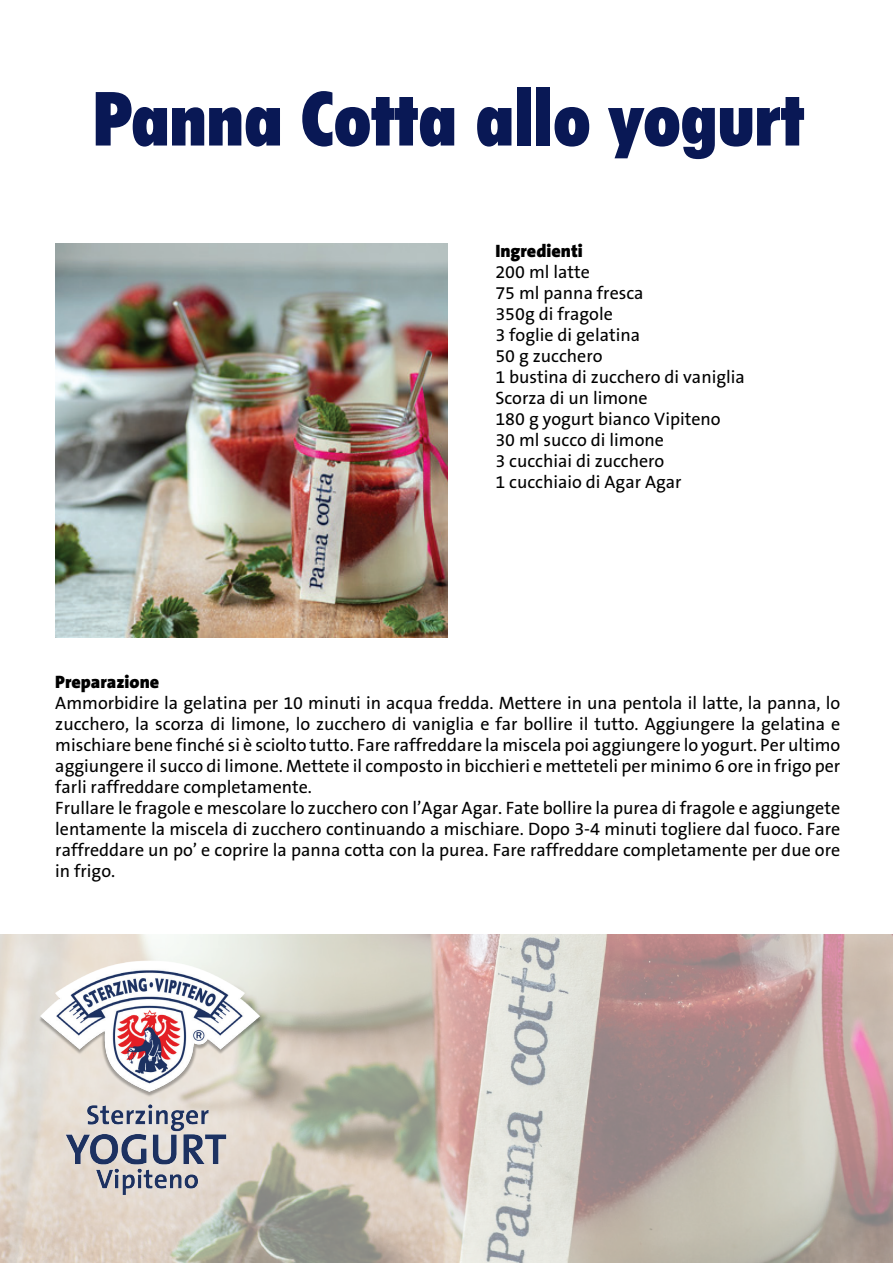
<style>
.page{position:relative;width:893px;height:1263px;background:#fff}
.page>*{position:absolute;margin:0;border:0;box-sizing:border-box;transform-origin:0 0}
.t1{font:900 condensed 75px "Futura BT";color:#091855}
.t2{font:18px/21px "The Sans B5 Plain";color:#000}
.t3{font:900 18px "The Sans B9";color:#000}
</style>
<div class="page">
<img style="left:55px;top:243px;width:393px;height:394px">
<img style="left:0;top:934px;width:893px;height:329px">
<img style="left:10px;top:934px;width:279px;height:266px">
<h1 class="t1" style="left:93px;top:73px;width:713px">Panna Cotta allo yogurt</h1>
<p class="t3" style="left:495px;top:241px;width:89px">Ingredienti</p>
<p class="t2" style="left:495px;top:262px;width:251px">200 ml latte<br>75 ml panna fresca<br>350g di fragole<br>3 foglie di gelatina<br>50 g zucchero<br>1 bustina di zucchero di vaniglia<br>Scorza di un limone<br>180 g yogurt bianco Vipiteno<br>30 ml succo di limone<br>3 cucchiai di zucchero<br>1 cucchiaio di Agar Agar</p>
<p class="t3" style="left:55px;top:672px;width:106px">Preparazione</p>
<p class="t2" style="left:55px;top:693px;width:787px">Ammorbidire la gelatina per 10 minuti in acqua fredda. Mettere in una pentola il latte, la panna, lo zucchero, la scorza di limone, lo zucchero di vaniglia e far bollire il tutto. Aggiungere la gelatina e mischiare bene finché si è sciolto tutto. Fare raffreddare la miscela poi aggiungere lo yogurt. Per ultimo aggiungere il succo di limone. Mettete il composto in bicchieri e metteteli per minimo 6 ore in frigo per farli raffreddare completamente.<br>Frullare le fragole e mescolare lo zucchero con l’Agar Agar. Fate bollire la purea di fragole e aggiungete lentamente la miscela di zucchero continuando a mischiare. Dopo 3-4 minuti togliere dal fuoco. Fare raffreddare un po’ e coprire la panna cotta con la purea. Fare raffreddare completamente per due ore in frigo.</p>
</div>
